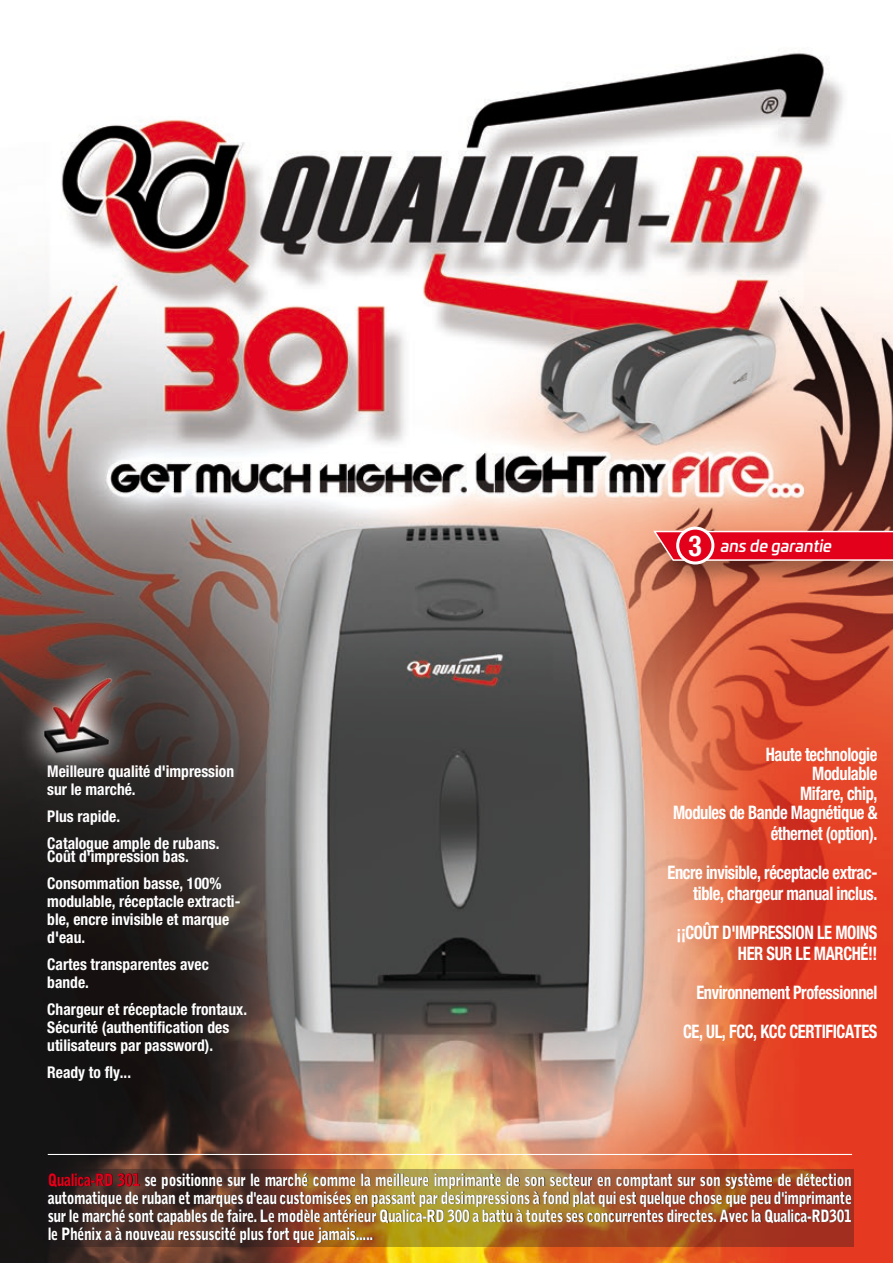
<style>
.page{position:relative;width:893px;height:1263px;background:#fff}
.page>*{position:absolute;margin:0;border:0;box-sizing:border-box;transform-origin:0 0}
.t1{font:700 condensed 18.6px/19.8px "Helvetica Neue LT Std";letter-spacing:-.025em;color:#fff;text-align:right;scale:.89 1}
.t2{font:900 16.95px/18px "Bell Gothic Std";letter-spacing:-.03em;color:#fff;text-align:justify;scale:.83 1}
.t3{font:italic 500 16.5px "Univia Pro";color:#fff;scale:.96 1}
.t4{font:700 condensed 16.2px/18px "Helvetica Neue LT Std";color:#fff;scale:.96 1}
.s1{font-family:"Helvetica Neue LT Std";font-weight:700;font-style:normal;font-stretch:condensed;font-size:28.8px}
.s2{color:#e2001a}
</style>
<div class="page">
<img style="left:0;top:53px;width:893px;height:1210px">
<svg style="left:46px;top:1169px;width:808px;height:78px;background:#895127"></svg>
<img style="left:9px;top:650px;width:135px;height:135px">
<hr style="left:48px;top:1154px;width:804px;height:1px;background:#fff">
<img style="left:640px;top:514px;width:253px;height:84px">
<svg style="left:653px;top:529px;width:240px;height:33px;background:#dd2839"></svg>
<div style="left:678px;top:528px;width:35px;height:35px;background:#e2001a;border-radius:50%"></div>
<div style="left:676px;top:527px;width:38px;height:37px;border:3px solid #fff;border-radius:50%"></div>
<p class="t4" style="left:47px;top:762px;width:196px">Meilleure qualité d'impression sur le marché.</p>
<p class="t4" style="left:47px;top:802px;width:181px;line-height:27px">Plus rapide.<br>Catalogue ample de rubans.</p>
<p class="t4" style="left:47px;top:843px;width:183px;line-height:27px">Coût d'impression bas.<br>Consommation basse, 100%</p>
<p class="t4" style="left:47px;top:892px;width:203px">modulable, réceptacle extracti&shy;ble, encre invisible et marque d'eau.</p>
<p class="t4" style="left:47px;top:955px;width:170px">Cartes transparentes avec bande.</p>
<p class="t4" style="left:47px;top:1000px;width:210px">Chargeur et réceptacle frontaux.<br>Sécurité (authentification des utilisateurs par password).</p>
<p class="t4" style="left:47px;top:1063px;width:89px">Ready to fly...</p>
<p class="t3" style="left:688px;top:533px;width:151px"><span class="s1">3</span> ans de garantie</p>
<p class="t1" style="left:673px;top:744px;width:231px">Haute technologie<br>Modulable<br>Mifare, chip,<br>Modules de Bande Magnétique &amp; éthernet (option).</p>
<p class="t1" style="left:667px;top:862px;width:237px;line-height:21px">Encre invisible, réceptacle extrac&shy;tible, chargeur manual inclus.</p>
<p class="t1" style="left:676px;top:922px;width:227px;line-height:21px">¡¡COÛT D'IMPRESSION LE MOINS<br>HER SUR LE MARCHÉ!!</p>
<p class="t1" style="left:683px;top:973px;width:220px;line-height:39px">Environnement Professionnel<br>CE, UL, FCC, KCC CERTIFICATES</p>
<p class="t2" style="left:48px;top:1171px;width:970px"><span class="s2">Qualica-RD 301</span> se positionne sur le marché comme la meilleure imprimante de son secteur en comptant sur son système de détection automatique de ruban et marques d'eau customisées en passant par desimpressions à fond plat qui est quelque chose que peu d'imprimante sur le marché sont capables de faire. Le modèle antérieur Qualica-RD 300 a battu à toutes ses concurrentes directes. Avec la Qualica-RD301 le Phénix a à nouveau ressuscité plus fort que jamais.....</p>
</div>
